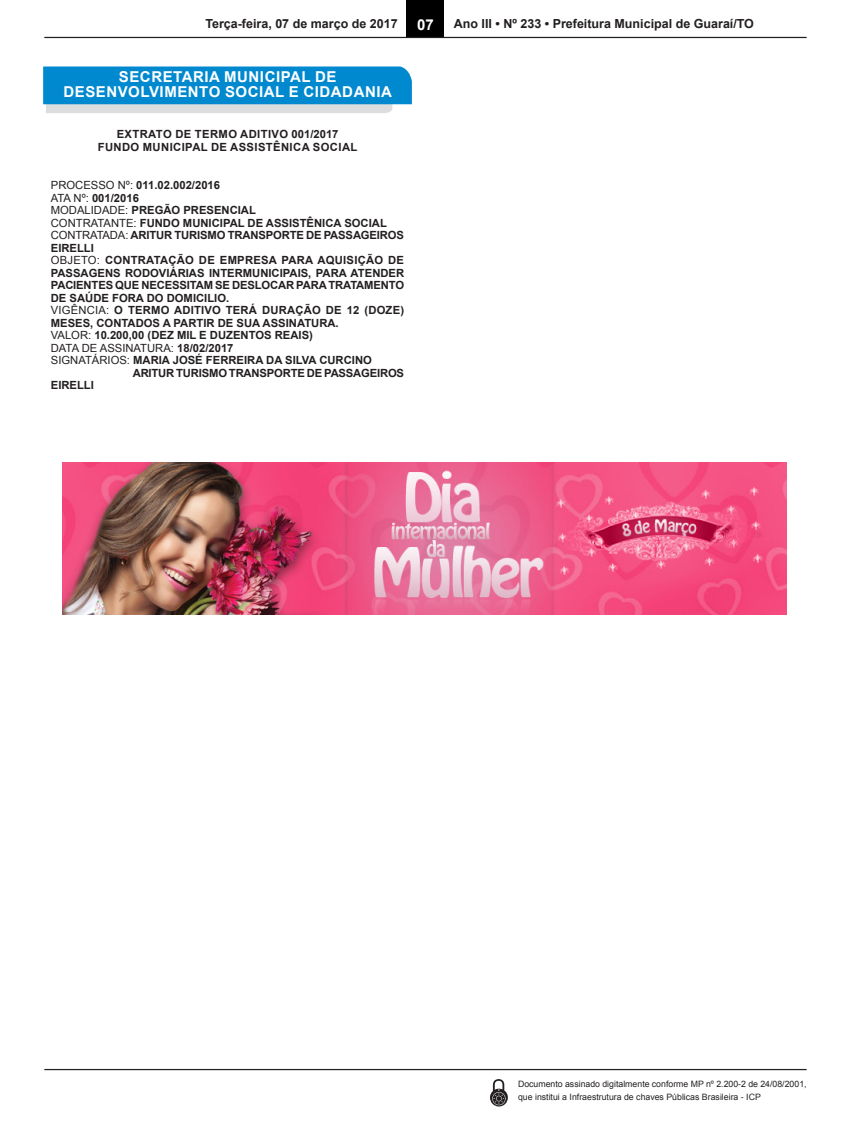
<style>
.page{position:relative;width:851px;height:1134px;background:#fff}
.page>*{position:absolute;margin:0;border:0;box-sizing:border-box;transform-origin:0 0}
.t1{font:700 15px/15px "Arial";letter-spacing:.035em;color:#fff;text-align:center}
.t2{font:700 12.5px "Arial";color:#231f20}
.SEM_PARAGRAFO{font:700 11.25px/12.5px "Arial";color:#231f20}
.TITULOS{font:700 11.25px "Arial";letter-spacing:.035em;color:#231f20}
.SEM_PARAGRAFO-2{font:11.25px "Arial";color:#231f20}
.t3{font:8.75px/12.5px "Arial";color:#231f20}
.s1{font-weight:400}
.s2{font-weight:700}
</style>
<div class="page">
<div style="left:406px;top:0;width:38px;height:37px;background:#000"></div>
<hr style="left:44px;top:37px;width:762px;height:1px;background:#231f20">
<hr style="left:44px;top:1069px;width:762px;height:1px;background:#231f20">
<svg style="left:490px;top:1079px;width:17px;height:27px"></svg>
<svg style="left:43px;top:67px;width:369px;height:46px;background:#2b99d2"></svg>
<img style="left:63px;top:462px;width:723px;height:153px">
<p class="t2" style="left:205px;top:15px;width:194px">Terça-feira, 07 de março de 2017</p>
<h1 class="t1" style="left:417px;top:17px;width:18px">07</h1>
<p class="t2" style="left:454px;top:15px;width:301px">Ano III • Nº 233 • Prefeitura Municipal de Guaraí/TO</p>
<p class="t1" style="left:63px;top:69px;width:330px">SECRETARIA MUNICIPAL DE<br>DESENVOLVIMENTO SOCIAL E CIDADANIA</p>
<p class="TITULOS" style="left:117px;top:126px;width:223px">EXTRATO DE TERMO ADITIVO 001/2017</p>
<p class="TITULOS" style="left:98px;top:139px;width:261px">FUNDO MUNICIPAL DE ASSISTÊNICA SOCIAL</p>
<p class="SEM_PARAGRAFO" style="left:51px;top:179px;width:171px"><span class="s1">PROCESSO Nº:</span> 011.02.002/2016</p>
<p class="SEM_PARAGRAFO" style="left:51px;top:192px;width:90px"><span class="s1">ATA Nº:</span> 001/2016</p>
<p class="SEM_PARAGRAFO" style="left:51px;top:204px;width:207px"><span class="s1">MODALIDADE:</span> PREGÃO PRESENCIAL</p>
<p class="SEM_PARAGRAFO" style="left:51px;top:217px;width:337px"><span class="s1">CONTRATANTE:</span> FUNDO MUNICIPAL DE ASSISTÊNICA SOCIAL</p>
<p class="SEM_PARAGRAFO" style="left:51px;top:229px;width:355px"><span class="s1">CONTRATADA:</span> ARITUR TURISMO TRANSPORTE DE PASSAGEIROS<br>EIRELLI</p>
<p class="SEM_PARAGRAFO" style="left:51px;top:254px;width:355px;text-align:justify"><span class="s1">OBJETO:</span> CONTRATAÇÃO DE EMPRESA PARA AQUISIÇÃO DE PASSAGENS RODOVIÁRIAS INTERMUNICIPAIS, PARA ATENDER PACIENTES QUE NECESSITAM SE DESLOCAR PARA TRATAMENTO DE SAÚDE FORA DO DOMICILIO.</p>
<p class="SEM_PARAGRAFO" style="left:51px;top:304px;width:355px"><span class="s1">VIGÊNCIA:</span> O TERMO ADITIVO TERÁ DURAÇÃO DE 12 (DOZE)<br>MESES, CONTADOS A PARTIR DE SUA ASSINATURA.</p>
<p class="SEM_PARAGRAFO" style="left:51px;top:329px;width:263px"><span class="s1">VALOR:</span> 10.200,00 (DEZ MIL E DUZENTOS REAIS)</p>
<p class="SEM_PARAGRAFO-2" style="left:51px;top:340px;width:184px">DATA DE ASSINATURA: <span class="s2">18/02/2017</span></p>
<p class="SEM_PARAGRAFO" style="left:51px;top:354px;width:322px"><span class="s1">SIGNATÁRIOS:</span> MARIA JOSÉ FERREIRA DA SILVA CURCINO</p>
<p class="SEM_PARAGRAFO" style="left:133px;top:367px;width:273px">ARITUR TURISMO TRANSPORTE DE PASSAGEIROS</p>
<p class="SEM_PARAGRAFO" style="left:51px;top:379px;width:45px">EIRELLI</p>
<p class="t3" style="left:518px;top:1078px;width:290px">Documento assinado digitalmente conforme MP nº 2.200-2 de 24/08/2001, que institui a Infraestrutura de chaves Públicas Brasileira - ICP</p>
</div>
